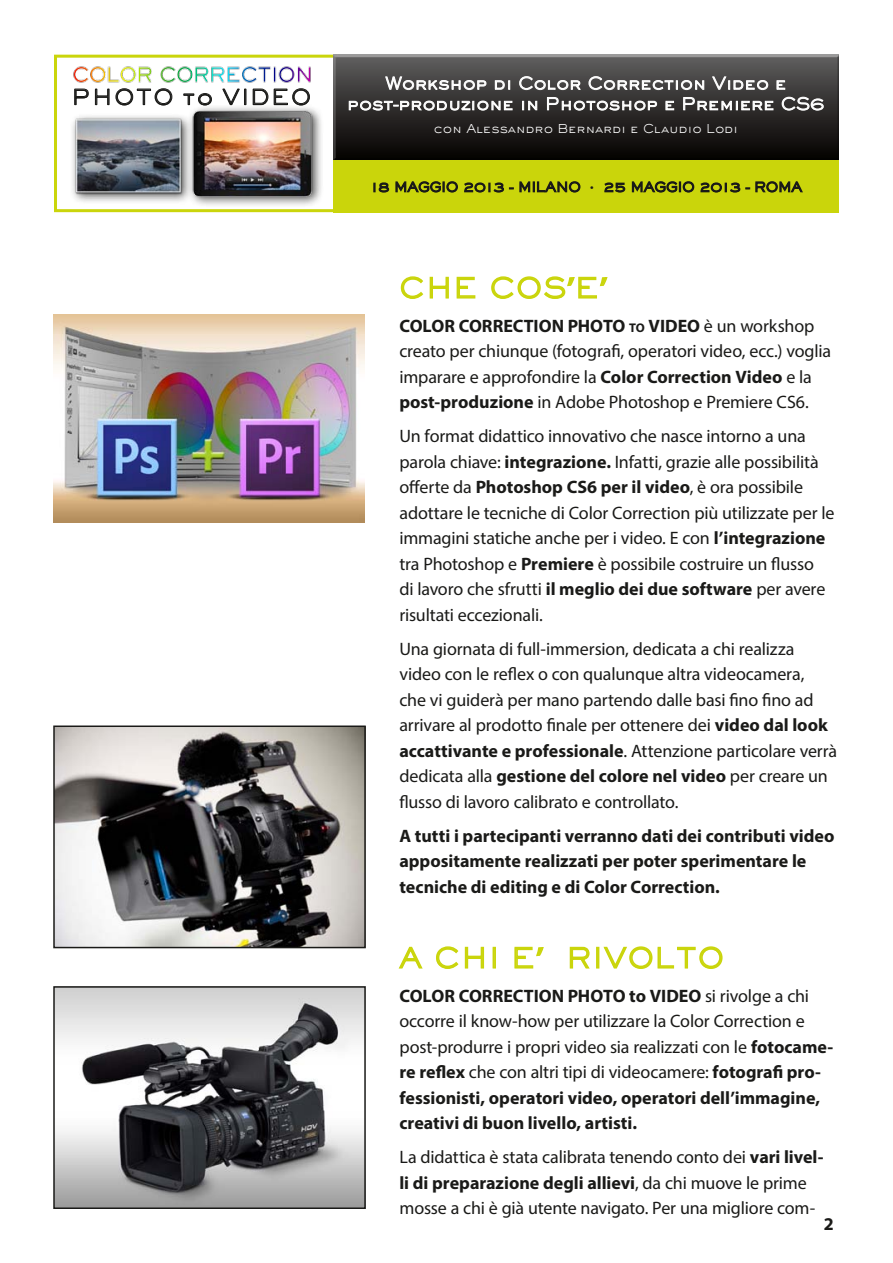
<style>
.page{position:relative;width:893px;height:1263px;background:#fff}
.page>*{position:absolute;margin:0;border:0;box-sizing:border-box;transform-origin:0 0}
.t1{font:27px "Rosy F Flight";letter-spacing:.05em;color:#cad50b}
.t2{font:20.85px "Rosy F Flight";letter-spacing:.08em;color:#1a1a18}
.t3{font:18px/25.5px "Myriad Pro";letter-spacing:-.01em;color:#1a1a18}
.t4{font:700 18px/25.5px "Myriad Pro";color:#1a1a18}
.t5{font:16.5px "Rosy F Flight";color:#fff}
.t6{font:12px "Rosy F Flight";color:#fff}
.s1{font-family:"Myriad Pro";font-weight:700}
.s2{font-weight:700}
.s3{font-weight:700;font-size:12.6px}
.s4{font-weight:400}
</style>
<div class="page">
<div style="left:54px;top:55px;width:785px;height:157px;border:3px solid #cad50b"></div>
<div style="left:333px;top:53px;width:507px;height:109px;background:#1a1a18;opacity:.75"></div>
<svg style="left:385px;top:73px;width:102px;height:21px;background:#6d6c6c"></svg>
<svg style="left:495px;top:80px;width:15px;height:10px"></svg>
<svg style="left:519px;top:76px;width:63px;height:14px"></svg>
<svg style="left:588px;top:76px;width:117px;height:14px;background:#7e7d7d"></svg>
<svg style="left:711px;top:76px;width:58px;height:14px"></svg>
<svg style="left:776px;top:80px;width:10px;height:10px"></svg>
<svg style="left:348px;top:100px;width:165px;height:11px;background:#807e7e"></svg>
<svg style="left:522px;top:100px;width:16px;height:11px"></svg>
<svg style="left:547px;top:97px;width:110px;height:14px;background:#706f6e"></svg>
<svg style="left:665px;top:100px;width:9px;height:11px"></svg>
<svg style="left:683px;top:97px;width:91px;height:14px"></svg>
<svg style="left:781px;top:96px;width:43px;height:15px"></svg>
<div style="left:334px;top:161px;width:505px;height:52px;background:#cad50b"></div>
<svg style="left:373px;top:181px;width:208px;height:12px"></svg>
<svg style="left:604px;top:181px;width:199px;height:12px"></svg>
<div style="left:70px;top:104px;width:254px;height:104px;background:#1a1a18;opacity:.75"></div>
<img style="left:56px;top:77px;width:278px;height:126px">
<svg style="left:74px;top:88px;width:15px;height:17px"></svg>
<svg style="left:95px;top:88px;width:78px;height:18px"></svg>
<svg style="left:183px;top:93px;width:29px;height:13px"></svg>
<svg style="left:222px;top:88px;width:24px;height:17px"></svg>
<svg style="left:253px;top:88px;width:57px;height:18px"></svg>
<img style="left:72px;top:66px;width:240px;height:18px">
<svg style="left:400px;top:276px;width:49px;height:23px"></svg>
<svg style="left:456px;top:276px;width:20px;height:23px"></svg>
<svg style="left:491px;top:276px;width:117px;height:23px"></svg>
<svg style="left:398px;top:946px;width:25px;height:23px"></svg>
<svg style="left:436px;top:946px;width:49px;height:23px"></svg>
<div style="left:493px;top:947px;width:3px;height:21px;border:2px solid #cad50b"></div>
<svg style="left:514px;top:946px;width:30px;height:23px"></svg>
<svg style="left:569px;top:946px;width:21px;height:23px"></svg>
<div style="left:596px;top:947px;width:3px;height:21px;border:2px solid #cad50b"></div>
<svg style="left:603px;top:946px;width:120px;height:23px"></svg>
<img style="left:53px;top:315px;width:311px;height:208px">
<img style="left:56px;top:728px;width:307px;height:217px">
<div style="left:53px;top:725px;width:313px;height:223px;border:2px solid #1a1a18"></div>
<img style="left:56px;top:989px;width:307px;height:217px">
<div style="left:53px;top:986px;width:313px;height:223px;border:2px solid #1a1a18"></div>
<p class="t2" style="left:72px;top:83px;width:240px">PHOTO to VIDEO</p>
<p class="t5" style="left:385px;top:72px;width:403px">Workshop di Color Correction Video e</p>
<p class="t5" style="left:347px;top:93px;width:479px">post-produzione in Photoshop e Premiere CS6</p>
<p class="t6" style="left:434px;top:120px;width:306px">con Alessandro Bernardi e Claudio Lodi</p>
<p class="t1" style="left:399px;top:270px;width:209px">CHE COS<span class="s1">’</span>E<span class="s1">’</span></p>
<p class="t3" style="left:399px;top:313px;width:433px"><span class="s2">COLOR CORRECTION PHOTO</span> <span class="s3">to</span> <span class="s2">VIDEO</span> è un workshop creato per chiunque (fotografi, operatori video, ecc.) voglia imparare e approfondire la <span class="s2">Color Correction Video</span> e la <span class="s2">post-produzione</span> in Adobe Photoshop e Premiere CS6.</p>
<p class="t3" style="left:399px;top:423px;width:437px">Un format didattico innovativo che nasce intorno a una parola chiave: <span class="s2">integrazione.</span> Infatti, grazie alle possibilità offerte da <span class="s2">Photoshop CS6 per il video</span>, è ora possibile adottare le tecniche di Color Correction più utilizzate per le immagini statiche anche per i video. E con <span class="s2">l’integrazione </span>tra Photoshop e <span class="s2">Premiere</span> è possibile costruire un flusso<br>di lavoro che sfrutti <span class="s2">il meglio dei due software</span> per avere risultati eccezionali.</p>
<p class="t3" style="left:399px;top:636px;width:439px">Una giornata di full-immersion, dedicata a chi realizza video con le reflex o con qualunque altra videocamera,<br>che vi guiderà per mano partendo dalle basi fino fino ad arrivare al prodotto finale per ottenere dei <span class="s2">video dal look accattivante e professionale</span>. Attenzione particolare verrà dedicata alla <span class="s2">gestione del colore nel video</span> per creare un flusso di lavoro calibrato e controllato.</p>
<p class="t4" style="left:399px;top:822px;width:436px">A tutti i partecipanti verranno dati dei contributi video appositamente realizzati per poter sperimentare le tecniche di editing e di Color Correction.</p>
<p class="t1" style="left:399px;top:940px;width:326px">A CHI E<span class="s1">’</span> RIVOLTO</p>
<p class="t4" style="left:399px;top:982px;width:435px">COLOR CORRECTION PHOTO to VIDEO <span class="s4">si rivolge a chi occorre il know-how per utilizzare la Color Correction e post-produrre i propri video sia realizzati con le</span> fotocame&shy;re reflex <span class="s4">che con altri tipi di videocamere:</span> fotografi pro&shy;fessionisti, operatori video, operatori dell’immagine, creativi di buon livello, artisti.</p>
<p class="t3" style="left:399px;top:1144px;width:426px">La didattica è stata calibrata tenendo conto dei <span class="s2">vari livel&shy;li di preparazione degli allievi</span>, da chi muove le prime mosse a chi è già utente navigato. Per una migliore com-</p>
<p class="t4" style="left:824px;top:1210px;width:11px">2</p>
</div>
